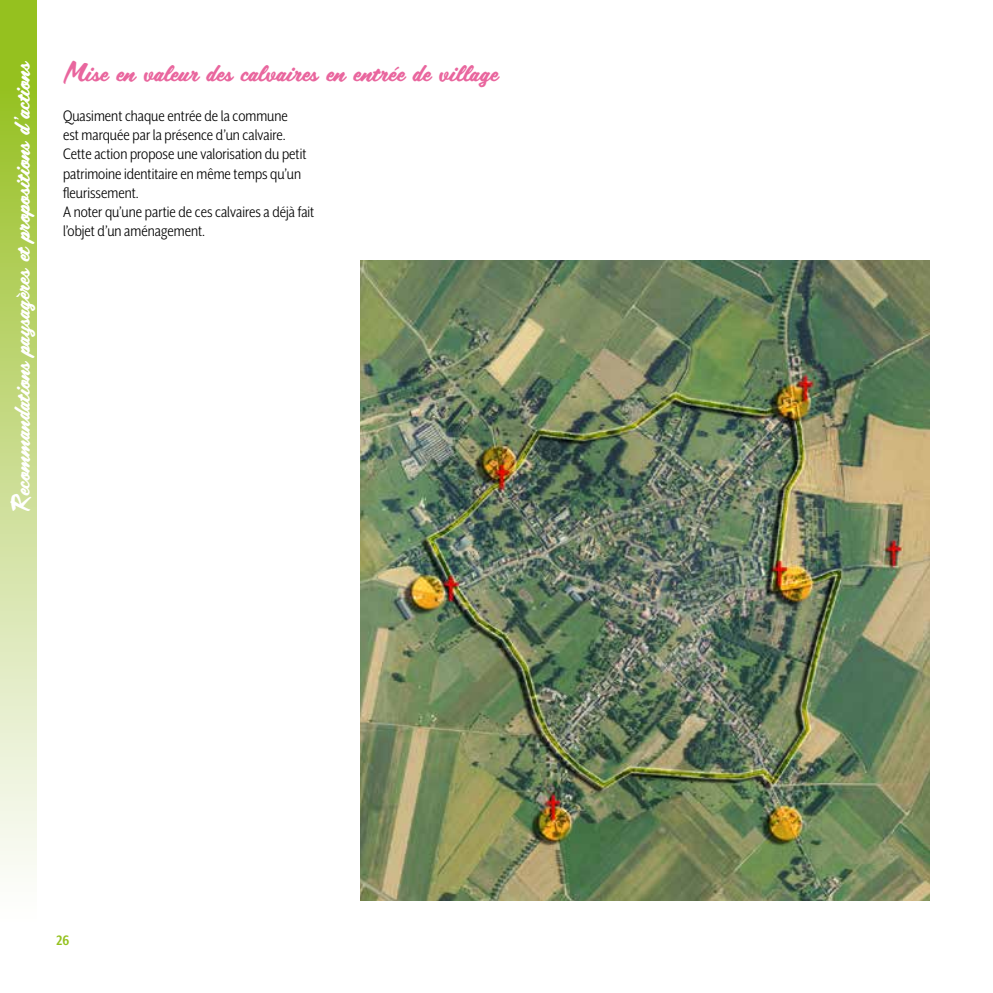
<style>
.page{position:relative;width:993px;height:993px;background:#fff}
.page>*{position:absolute;margin:0;border:0;box-sizing:border-box;transform-origin:0 0}
.t1{font:24.5px "Scriptorama JF Tradeshow";color:#e9669e}
.t2{font:22.75px "Scriptorama JF Tradeshow";color:#fff}
.t3{font:17.5px/19.2px "Mr Eaves XL San Nar OT";color:#000}
.t4{font:700 15.75px "Mr Eaves XL Mod Nar OT";color:#94c11e}
</style>
<div class="page">
<div style="left:0;top:0;width:36px;height:992px;background:linear-gradient(to bottom,#8fbb13,#fff)"></div>
<img style="left:360px;top:260px;width:569px;height:640px">
<h2 class="t2" style="left:5px;top:511px;width:452px;rotate:-90deg">Recommandations paysagères et propositions d’actions</h2>
<h1 class="t1" style="left:63px;top:55px;width:436px">Mise en valeur des calvaires en entrée de village</h1>
<p class="t3" style="left:63px;top:106px;width:253px">Quasiment chaque entrée de la commune<br>est marquée par la présence d’un calvaire.<br>Cette action propose une valorisation du petit patrimoine identitaire en même temps qu’un fleurissement.<br>A noter qu’une partie de ces calvaires a déjà fait l’objet d’un aménagement.</p>
<p class="t4" style="left:57px;top:931px;width:14px">26</p>
</div>
